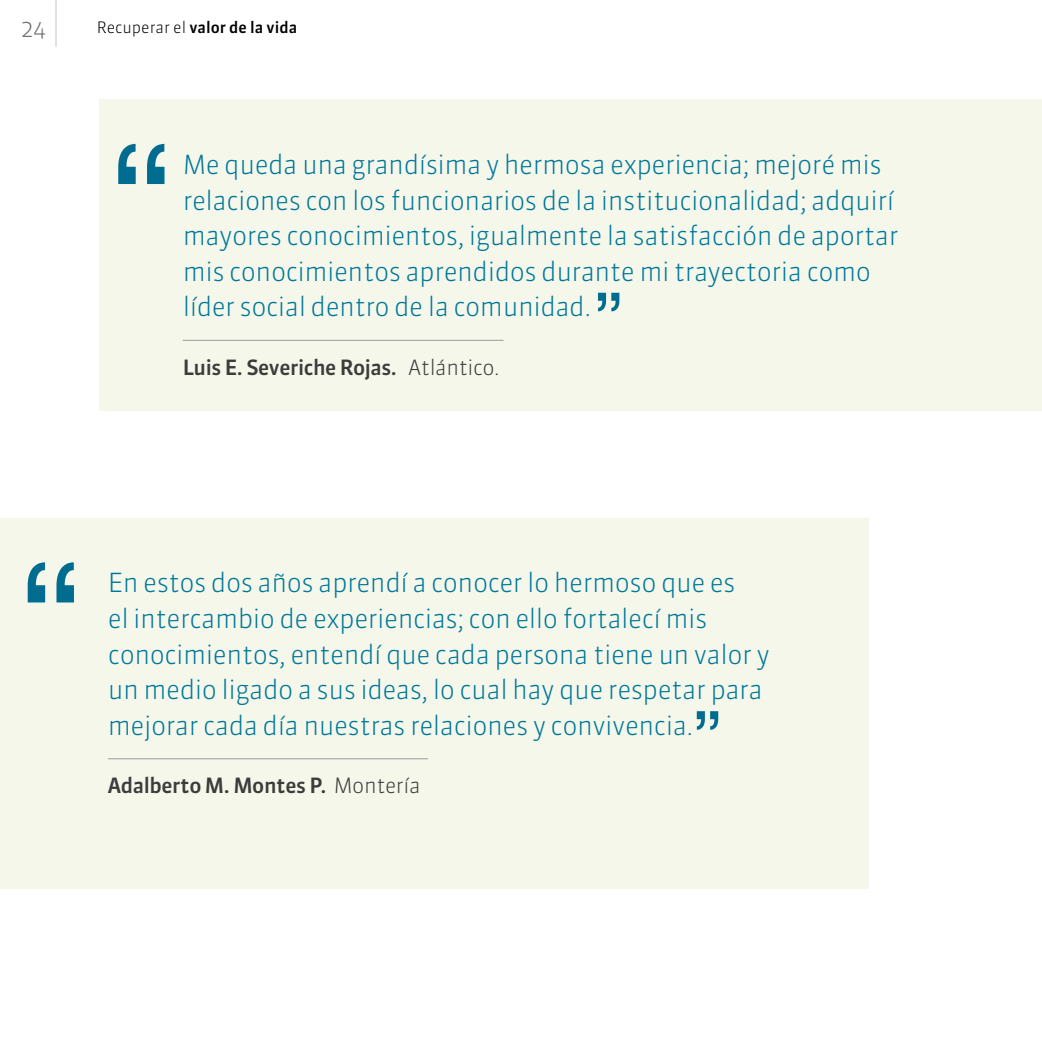
<style>
.page{position:relative;width:1042px;height:1042px;background:#fff}
.page>*{position:absolute;margin:0;border:0;box-sizing:border-box;transform-origin:0 0}
.t1{font:300 26.25px/35.5px "Sanuk OT";letter-spacing:-.02em;color:#079}
.t2{font:300 22.75px "Sanuk OT";color:#706f6f}
.t3{font:500 21px "Sanuk OT";letter-spacing:-.02em;color:#3c3c3b}
.t4{font:500 15.75px "Sanuk OT";color:#000}
.s1{font-weight:300}
</style>
<div class="page">
<hr style="left:56px;top:0;width:1px;height:47px;background:#c6c6c6">
<div style="left:99px;top:99px;width:943px;height:311px;background:#f4f7ea"></div>
<div style="left:0;top:518px;width:868px;height:370px;background:#f4f7ea"></div>
<svg style="left:118px;top:144px;width:46px;height:40px"></svg>
<svg style="left:28px;top:562px;width:46px;height:40px"></svg>
<svg style="left:598px;top:293px;width:21px;height:18px"></svg>
<svg style="left:697px;top:711px;width:21px;height:19px"></svg>
<hr style="left:183px;top:340px;width:321px;height:1px;background:#9d9d9c">
<hr style="left:108px;top:758px;width:320px;height:1px;background:#9d9d9c">
<p class="t2" style="left:21px;top:15px;width:26px">24</p>
<p class="t4" style="left:97px;top:18px;width:202px"><span class="s1">Recuperar el</span> valor de la vida</p>
<p class="t1" style="left:183px;top:147px;width:717px">Me queda una grandísima y hermosa experiencia; mejoré mis relaciones con los funcionarios de la institucionalidad; adquirí mayores conocimientos, igualmente la satisfacción de aportar mis conocimientos aprendidos durante mi trayectoria como líder social dentro de la comunidad.</p>
<p class="t3" style="left:183px;top:354px;width:318px">Luis E. Severiche Rojas. <span class="s1">Atlántico.</span></p>
<p class="t1" style="left:108px;top:565px;width:663px">En estos dos años aprendí a conocer lo hermoso que es<br>el intercambio de experiencias; con ello fortalecí mis conocimientos, entendí que cada persona tiene un valor y un medio ligado a sus ideas, lo cual hay que respetar para mejorar cada día nuestras relaciones y convivencia.</p>
<p class="t3" style="left:108px;top:772px;width:314px">Adalberto M. Montes P. <span class="s1">Montería</span></p>
</div>
